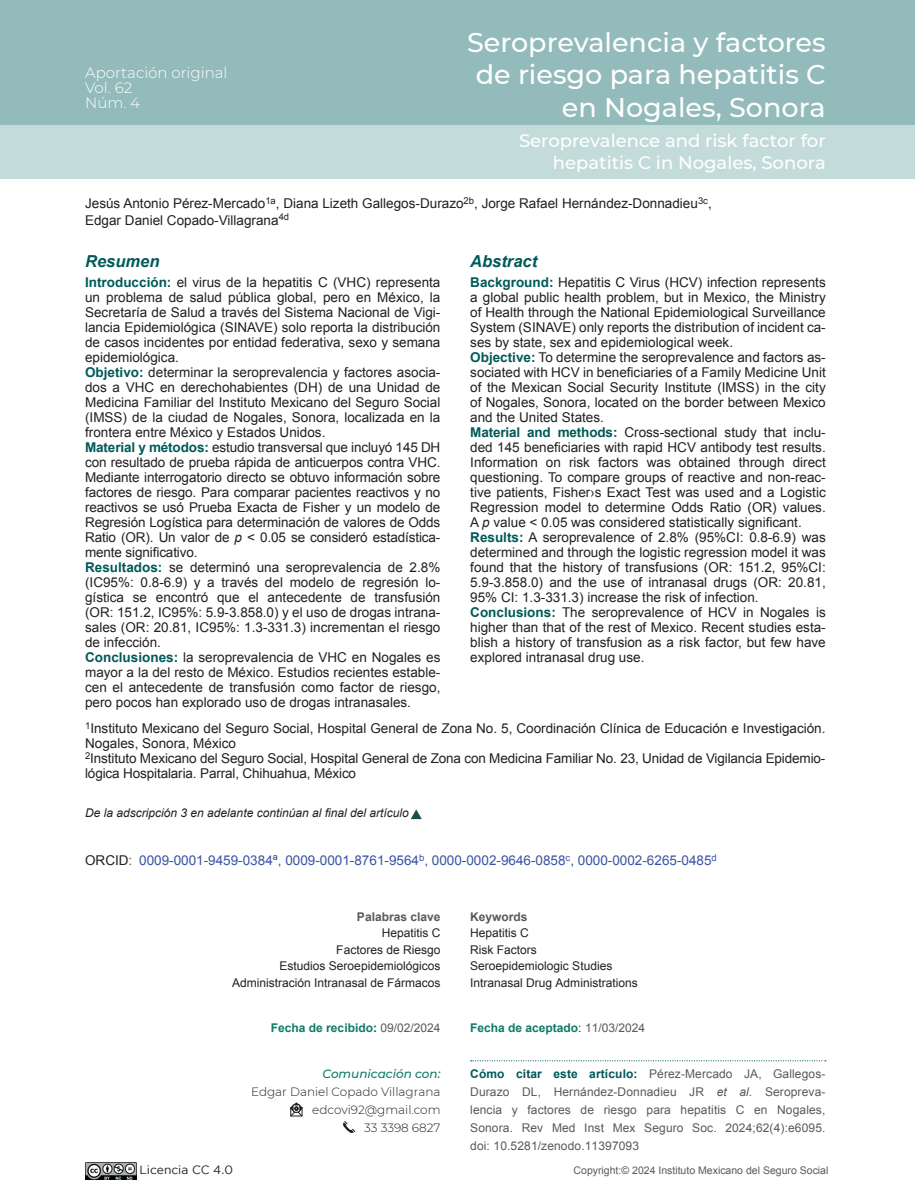
<style>
.page{position:relative;width:915px;height:1191px;background:#fff}
.page>*{position:absolute;margin:0;border:0;box-sizing:border-box;transform-origin:0 0}
.t1{font:500 27px/32.4px "Montserrat";color:#fff;text-align:right}
.t2{font:500 18px/21.6px "Montserrat";color:#fff;text-align:right}
.t3{font:italic 700 16.5px "Arial";color:#005a57}
.t4{font:300 15px/15px "Montserrat";color:#fff}
.t5{font:13.5px/15px "Arial";color:#231f20}
.t6{font:13.5px "Arial";color:#3953a4}
.t7{font:12px/18px "Arial";letter-spacing:.01em;color:#58595b;text-align:justify}
.t8{font:12px/16.5px "Arial";color:#231f20}
.t9{font:300 12px/18px "Montserrat";color:#231f20;text-align:right}
.t10{font:italic 12px "Arial";color:#231f20}
.t11{font:700 12px "Arial";color:#0d7a6a}
.t12{font:700 12px "Arial";color:#58595b}
.t13{font:italic 500 12px "Montserrat";color:#0d7a6a}
.t14{font:12px "Gotham";color:#231f20}
.t15{font:10.5px "Arial";color:#58595b}
.s1{font-weight:700;color:#005a57}
.s2{font-style:italic}
.s3{color:#231f20}
.s4{color:#58595b}
.s5{color:#005a57}
.s6{font-weight:400;color:#58595b}
.s7{font-weight:400;color:#231f20}
.s8{font-weight:700;color:#01585b}
</style>
<div class="page">
<div style="left:0;top:0;width:914px;height:125px;background:#93bbbb"></div>
<div style="left:0;top:125px;width:914px;height:54px;background:#c3dcd9"></div>
<svg style="left:470px;top:1060px;width:355px;height:1px"></svg>
<svg style="left:290px;top:1102px;width:13px;height:15px"></svg>
<svg style="left:343px;top:1121px;width:13px;height:12px"></svg>
<img style="left:85px;top:1162px;width:51px;height:17px">
<svg style="left:410px;top:809px;width:11px;height:10px"></svg>
<p class="t4" style="left:85px;top:64px;width:144px">Aportación original<br>Vol. 62<br>Núm. 4</p>
<h1 class="t1" style="left:467px;top:25px;width:360px">Seroprevalencia y factores de riesgo para hepatitis C en Nogales, Sonora</h1>
<h2 class="t2" style="left:519px;top:129px;width:308px">Seroprevalence and risk factor for hepatitis C in Nogales, Sonora</h2>
<p class="t5" style="left:85px;top:195px;width:628px;line-height:16.5px">Jesús Antonio Pérez-Mercado<sup>1a</sup>, Diana Lizeth Gallegos-Durazo<sup>2b</sup>, Jorge Rafael Hernández-Donnadieu<sup>3c</sup>,<br>Edgar Daniel Copado-Villagrana<sup>4d</sup></p>
<p class="t3" style="left:85px;top:251px;width:76px">Resumen</p>
<p class="t3" style="left:470px;top:251px;width:68px">Abstract</p>
<p class="t5" style="left:470px;top:275px;width:357px"><span class="s1">Background:</span> Hepatitis C Virus (HCV) infection represents a global public health problem, but in Mexico, the Ministry of Health through the National Epidemiological Surveillance System (SINAVE) only reports the distribution of incident ca&shy;ses by state, sex and epidemiological week.<br><span class="s1">Objective:</span> To determine the seroprevalence and factors as&shy;sociated with HCV in beneficiaries of a Family Medicine Unit of the Mexican Social Security Institute (IMSS) in the city of Nogales, Sonora, located on the border between Mexico and the United States.<br><span class="s1">Material and methods:</span> Cross-sectional study that inclu&shy;ded 145 beneficiaries with rapid HCV antibody test results.<br>Information on risk factors was obtained through direct questioning. To compare groups of reactive and non-reac&shy;tive patients, Fisher›s Exact Test was used and a Logistic Regression model to determine Odds Ratio (OR) values.<br>A <span class="s2">p</span> value &lt; 0.05 was considered statistically significant.<br><span class="s1">Results:</span> A seroprevalence of 2.8% (95%CI: 0.8-6.9) was determined and through the logistic regression model it was found that the history of transfusions (OR: 151.2, 95%CI:<br>5.9-3.858.0) and the use of intranasal drugs (OR: 20.81, 95% CI: 1.3-331.3) increase the risk of infection.<br><span class="s1">Conclusions:</span> The seroprevalence of HCV in Nogales is higher than that of the rest of Mexico. Recent studies esta&shy;blish a history of transfusion as a risk factor, but few have explored intranasal drug use.</p>
<p class="t5" style="left:85px;top:275px;width:357px"><span class="s1">Introducción:</span> el virus de la hepatitis C (VHC) representa un problema de salud pública global, pero en México, la Secretaría de Salud a través del Sistema Nacional de Vigi&shy;lancia Epidemiológica (SINAVE) solo reporta la distribución de casos incidentes por entidad federativa, sexo y semana epidemiológica.<br><span class="s1">Objetivo:</span> determinar la seroprevalencia y factores asocia&shy;dos a VHC en derechohabientes (DH) de una Unidad de Medicina Familiar del Instituto Mexicano del Seguro Social (IMSS) de la ciudad de Nogales, Sonora, localizada en la frontera entre México y Estados Unidos.<br><span class="s1">Material y métodos:</span> estudio transversal que incluyó 145 DH con resultado de prueba rápida de anticuerpos contra VHC.<br>Mediante interrogatorio directo se obtuvo información sobre factores de riesgo. Para comparar pacientes reactivos y no reactivos se usó Prueba Exacta de Fisher y un modelo de Regresión Logística para determinación de valores de Odds Ratio (OR). Un valor de <span class="s2">p</span> &lt; 0.05 se consideró estadística&shy;mente significativo.<br><span class="s1">Resultados:</span> se determinó una seroprevalencia de 2.8% (IC95%: 0.8-6.9) y a través del modelo de regresión lo&shy;gística se encontró que el antecedente de transfusión (OR: 151.2, IC95%: 5.9-3.858.0) y el uso de drogas intrana&shy;sales (OR: 20.81, IC95%: 1.3-331.3) incrementan el riesgo de infección.<br><span class="s1">Conclusiones:</span> la seroprevalencia de VHC en Nogales es mayor a la del resto de México. Estudios recientes estable&shy;cen el antecedente de transfusión como factor de riesgo, pero pocos han explorado uso de drogas intranasales.</p>
<p class="t5" style="left:85px;top:721px;width:741px"><sup>1</sup>Instituto Mexicano del Seguro Social, Hospital General de Zona No. 5, Coordinación Clínica de Educación e Investigación.<br>Nogales, Sonora, México<br><sup>2</sup>Instituto Mexicano del Seguro Social, Hospital General de Zona con Medicina Familiar No. 23, Unidad de Vigilancia Epidemio&shy;lógica Hospitalaria. Parral, Chihuahua, México</p>
<p class="t10" style="left:85px;top:805px;width:325px">De la adscripción 3 en adelante continúan al final del artículo</p>
<p class="t6" style="left:85px;top:851px;width:633px"><span class="s3">ORCID</span><span class="s4">:</span> 0009-0001-9459-0384ª, 0009-0001-8761-9564<sup>b</sup>, 0000-0002-9646-0858<sup>c</sup>, 0000-0002-6265-0485<sup>d</sup></p>
<p class="t12" style="left:357px;top:908px;width:85px">Palabras clave</p>
<p class="t8" style="left:232px;top:924px;width:210px;text-align:right">Hepatitis C<br>Factores de Riesgo<br>Estudios Seroepidemiológicos<br>Administración Intranasal de Fármacos</p>
<p class="t12" style="left:470px;top:908px;width:59px">Keywords</p>
<p class="t8" style="left:470px;top:924px;width:169px">Hepatitis C<br>Risk Factors<br>Seroepidemiologic Studies<br>Intranasal Drug Administrations</p>
<p class="t11" style="left:271px;top:1019px;width:171px">Fecha de recibido<span class="s5">:</span> <span class="s6">09/02/2024</span></p>
<p class="t11" style="left:470px;top:1020px;width:176px">Fecha de aceptado<span class="s7">:</span> <span class="s6">11/03/2024</span></p>
<p class="t13" style="left:322px;top:1065px;width:119px">Comunicación con:</p>
<p class="t9" style="left:251px;top:1082px;width:191px">Edgar Daniel Copado Villagrana edcovi92@gmail.com<br>33 3398 6827</p>
<p class="t7" style="left:470px;top:1064px;width:356px"><span class="s8">Cómo citar este artículo:</span> Pérez-Mercado JA, Gallegos-Durazo DL, Hernández-Donnadieu JR <span class="s2">et al.</span> Seropreva&shy;lencia y factores de riesgo para hepatitis C en Nogales, Sonora. Rev Med Inst Mex Seguro Soc. 2024;62(4):e6095. doi: 10.5281/zenodo.11397093</p>
<p class="t14" style="left:139px;top:1162px;width:95px">Licencia CC 4.0</p>
<p class="t15" style="left:573px;top:1163px;width:256px">Copyright:© 2024 Instituto Mexicano del Seguro Social</p>
</div>
